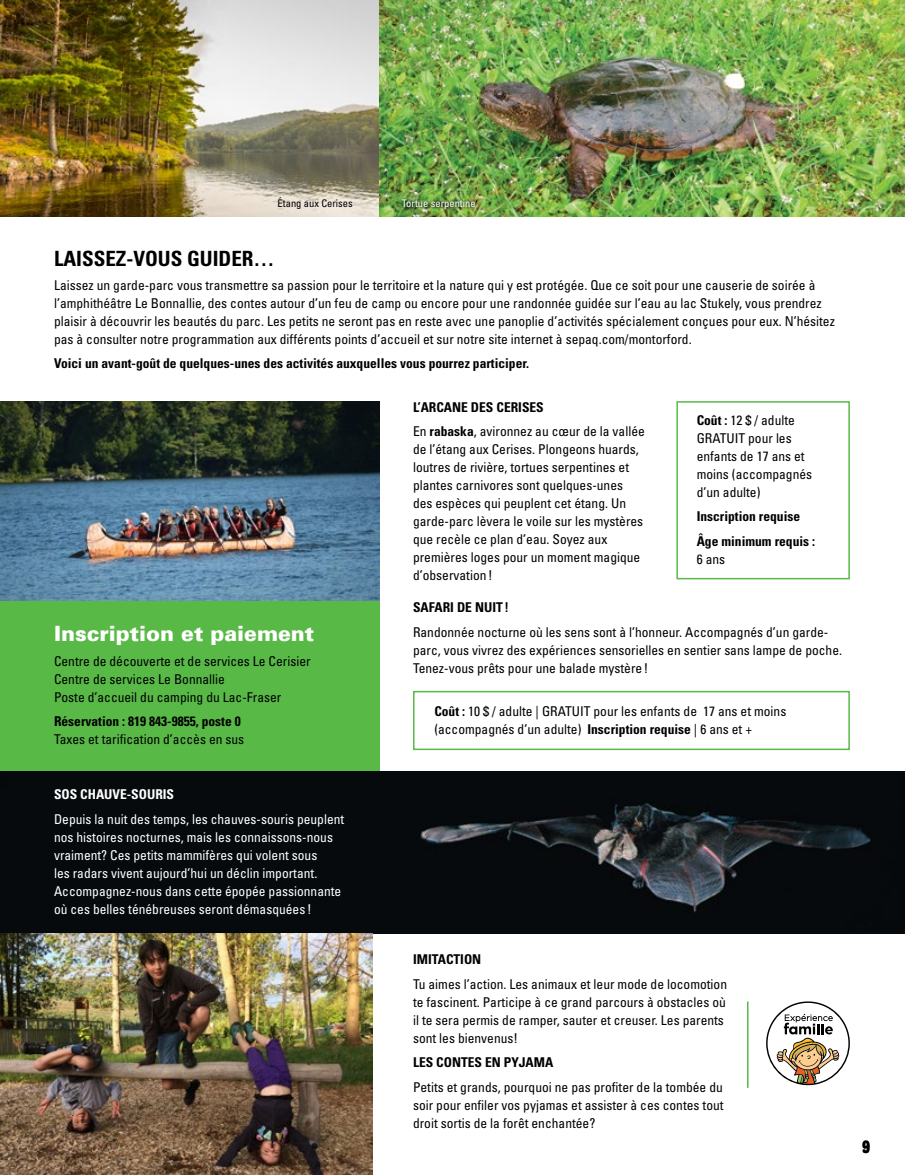
<style>
.page{position:relative;width:905px;height:1175px;background:#fff}
.page>*{position:absolute;margin:0;border:0;box-sizing:border-box;transform-origin:0 0}
.t1{font:900 21px "Univers";color:#fff}
.t2{font:700 condensed 21px "Univers";color:#000}
.t3{font:700 condensed 16.5px "Univers";color:#000}
.t4{font:condensed 13.5px/18px "Univers";color:#000}
.t5{font:condensed 13.5px/18px "Univers";color:#fff}
.t6{font:700 condensed 13.5px/24.8px "Univers";color:#000}
.t7{font:700 condensed 13.5px "Univers";color:#fff}
.t8{font:condensed 10.5px "Univers";color:#fff}
.t9{font:condensed 10.5px "Univers";color:#000}
.s1{font-weight:700}
</style>
<div class="page">
<img style="left:0;top:0;width:904px;height:216px">
<img style="left:0;top:401px;width:379px;height:200px">
<div style="left:0;top:601px;width:379px;height:170px;background:#58b947"></div>
<img style="left:0;top:771px;width:904px;height:162px">
<div style="left:676px;top:401px;width:173px;height:178px;border:2px solid #58b947"></div>
<div style="left:413px;top:691px;width:436px;height:59px;border:2px solid #58b947"></div>
<hr style="left:747px;top:1001px;width:1px;height:86px;background:#58b947">
<svg style="left:766px;top:1001px;width:83px;height:84px"></svg>
<img style="left:0;top:933px;width:373px;height:241px">
<svg style="left:400px;top:197px;width:77px;height:15px"></svg>
<p class="t9" style="left:277px;top:197px;width:77px">Étang aux Cerises</p>
<p class="t8" style="left:402px;top:197px;width:75px">Tortue serpentine</p>
<h1 class="t2" style="left:54px;top:246px;width:222px">LAISSEZ-VOUS GUIDER…</h1>
<p class="t4" style="left:54px;top:275px;width:782px">Laissez un garde-parc vous transmettre sa passion pour le territoire et la nature qui y est protégée. Que ce soit pour une causerie de soirée à l’amphithéâtre Le Bonnallie, des contes autour d’un feu de camp ou encore pour une randonnée guidée sur l’eau au lac Stukely, vous prendrez plaisir à découvrir les beautés du parc. Les petits ne seront pas en reste avec une panoplie d’activités spécialement conçues pour eux. N’hésitez pas à consulter notre programmation aux différents points d’accueil et sur notre site internet à sepaq.com/montorford.</p>
<p class="t6" style="left:54px;top:351px;width:476px">Voici un avant-goût de quelques-unes des activités auxquelles vous pourrez participer.</p>
<p class="t4" style="left:413px;top:394px;width:233px;line-height:24.8px"><span class="s1">L’ARCANE DES CERISES<br></span>En <span class="s1">rabaska</span>, avironnez au cœur de la vallée</p>
<p class="t4" style="left:413px;top:440px;width:232px">de l’étang aux Cerises. Plongeons huards, loutres de rivière, tortues serpentines et plantes carnivores sont quelques-unes des espèces qui peuplent cet étang. Un garde-parc lèvera le voile sur les mystères que recèle ce plan d’eau. Soyez aux premières loges pour un moment magique d’observation !</p>
<p class="t4" style="left:696px;top:411px;width:117px"><span class="s1">Coût :</span> 12 $ / adulte<br>GRATUIT pour les enfants de 17 ans et moins (accompagnés d’un adulte)</p>
<p class="t6" style="left:696px;top:504px;width:120px">Inscription requise<br>Âge minimum requis :</p>
<p class="t4" style="left:696px;top:550px;width:30px">6 ans</p>
<h1 class="t1" style="left:54px;top:620px;width:262px">Inscription et paiement</h1>
<p class="t4" style="left:54px;top:651px;width:258px">Centre de découverte et de services Le Cerisier<br>Centre de services Le Bonnallie<br>Poste d’accueil du camping du Lac-Fraser</p>
<p class="t6" style="left:54px;top:709px;width:188px">Réservation : 819 843-9855, poste 0</p>
<p class="t4" style="left:54px;top:730px;width:192px">Taxes et tarification d’accès en sus</p>
<p class="t7" style="left:54px;top:786px;width:122px">SOS CHAUVE-SOURIS</p>
<p class="t5" style="left:54px;top:810px;width:292px">Depuis la nuit des temps, les chauves-souris peuplent nos histoires nocturnes, mais les connaissons-nous vraiment? Ces petits mammifères qui volent sous<br>les radars vivent aujourd’hui un déclin important.<br>Accompagnez-nous dans cette épopée passionnante où ces belles ténébreuses seront démasquées !</p>
<p class="t6" style="left:413px;top:594px;width:97px">SAFARI DE NUIT!</p>
<p class="t4" style="left:413px;top:622px;width:430px">Randonnée nocturne où les sens sont à l’honneur. Accompagnés d’un garde&shy;parc, vous vivrez des expériences sensorielles en sentier sans lampe de poche.<br>Tenez-vous prêts pour une balade mystère!</p>
<p class="t4" style="left:434px;top:701px;width:353px"><span class="s1">Coût :</span> 10 $ / adulte | GRATUIT pour les enfants de 17 ans et moins (accompagnés d’un adulte) <span class="s1">Inscription requise</span> | 6 ans et +</p>
<p class="t6" style="left:413px;top:946px;width:70px">IMITACTION</p>
<p class="t4" style="left:413px;top:974px;width:315px">Tu aimes l’action. Les animaux et leur mode de locomotion te fascinent. Participe à ce grand parcours à obstacles où il te sera permis de ramper, sauter et creuser. Les parents sont les bienvenus!</p>
<p class="t6" style="left:413px;top:1050px;width:142px">LES CONTES EN PYJAMA</p>
<p class="t4" style="left:413px;top:1078px;width:312px;text-align:justify">Petits et grands, pourquoi ne pas profiter de la tombée du soir pour enfiler vos pyjamas et assister à ces contes tout droit sortis de la forêt enchantée?</p>
<p class="t3" style="left:862px;top:1136px;width:9px">9</p>
</div>
